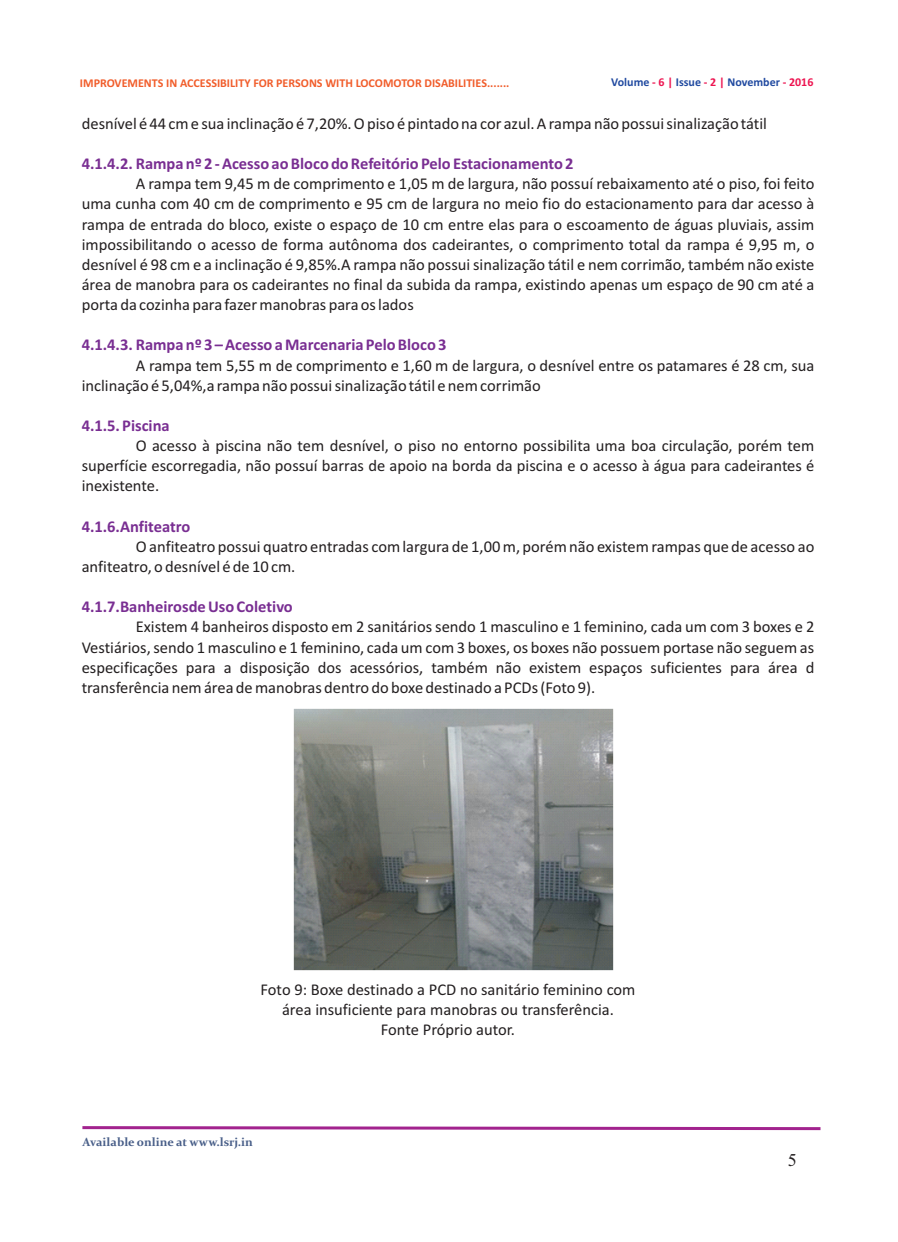
<style>
.page{position:relative;width:898px;height:1242px;background:#fff}
.page>*{position:absolute;margin:0;border:0;box-sizing:border-box;transform-origin:0 0}
.t1{font:18px "Times New Roman";color:#231f20}
.t2{font:16.5px/20.1px "Calibri";color:#231f20;text-align:justify}
.t3{font:700 16.5px "Calibri";color:#792e92}
.t4{font:700 12px "Calibri";color:#f15d2b}
.t5{font:700 12px "Calibri";color:#214aa0}
.t6{font:700 12px "Constantia";color:#485e88}
.s1{color:#ed1450}
</style>
<div class="page">
<svg style="left:82px;top:1126px;width:739px;height:5px"></svg>
<img style="left:293px;top:709px;width:320px;height:261px">
<p class="t4" style="left:80px;top:78px;width:431px">IMPROVEMENTS IN ACCESSIBILITY FOR PERSONS WITH LOCOMOTOR DISABILITIES.......</p>
<p class="t5" style="left:611px;top:77px;width:203px">Volume <span class="s1">- 6 |</span> Issue <span class="s1">- 2 |</span> November <span class="s1">- 2016</span></p>
<p class="t2" style="left:82px;top:115px;width:686px">desnível é 44 cm e sua inclinação é 7,20%. O piso é pintado na cor azul. A rampa não possui sinalização tátil</p>
<p class="t3" style="left:82px;top:157px;width:493px">4.1.4.2. Rampa nº 2 - Acesso ao Bloco do Refeitório Pelo Estacionamento 2</p>
<p class="t2" style="left:82px;top:175px;width:734px;text-indent:54px">A rampa tem 9,45 m de comprimento e 1,05 m de largura, não possuí rebaixamento até o piso, foi feito uma cunha com 40 cm de comprimento e 95 cm de largura no meio fio do estacionamento para dar acesso à rampa de entrada do bloco, existe o espaço de 10 cm entre elas para o escoamento de águas pluviais, assim impossibilitando o acesso de forma autônoma dos cadeirantes, o comprimento total da rampa é 9,95 m, o desnível é 98 cm e a inclinação é 9,85%.A rampa não possui sinalização tátil e nem corrimão, também não existe área de manobra para os cadeirantes no final da subida da rampa, existindo apenas um espaço de 90 cm até a porta da cozinha para fazer manobras para os lados</p>
<p class="t3" style="left:82px;top:338px;width:366px">4.1.4.3. Rampa nº 3 – Acesso a Marcenaria Pelo Bloco 3</p>
<p class="t2" style="left:82px;top:356px;width:733px;text-indent:54px">A rampa tem 5,55 m de comprimento e 1,60 m de largura, o desnível entre os patamares é 28 cm, sua inclinação é 5,04%,a rampa não possui sinalização tátil e nem corrimão</p>
<p class="t3" style="left:82px;top:418px;width:89px">4.1.5. Piscina</p>
<p class="t2" style="left:82px;top:437px;width:734px;text-indent:54px">O acesso à piscina não tem desnível, o piso no entorno possibilita uma boa circulação, porém tem superfície escorregadia, não possuí barras de apoio na borda da piscina e o acesso à água para cadeirantes é inexistente.</p>
<p class="t3" style="left:82px;top:519px;width:110px">4.1.6.Anfiteatro</p>
<p class="t2" style="left:82px;top:538px;width:733px;text-indent:54px">O anfiteatro possui quatro entradas com largura de 1,00 m, porém não existem rampas que de acesso ao anfiteatro, o desnível é de 10 cm.</p>
<p class="t3" style="left:82px;top:600px;width:212px">4.1.7.Banheirosde Uso Coletivo</p>
<p class="t2" style="left:82px;top:618px;width:734px;text-indent:54px">Existem 4 banheiros disposto em 2 sanitários sendo 1 masculino e 1 feminino, cada um com 3 boxes e 2<br>Vestiários, sendo 1 masculino e 1 feminino, cada um com 3 boxes, os boxes não possuem portase não seguem as especificações para a disposição dos acessórios, também não existem espaços suficientes para área d transferência nem área de manobras dentro do boxe destinado a PCDs (Foto 9).</p>
<p class="t2" style="left:260px;top:981px;width:376px;text-align:center">Foto 9: Boxe destinado a PCD no sanitário feminino com área insuficiente para manobras ou transferência.<br>Fonte Próprio autor.</p>
<p class="t6" style="left:82px;top:1137px;width:172px">Available online at www.lsrj.in</p>
<p class="t1" style="left:787px;top:1154px;width:10px">5</p>
</div>
